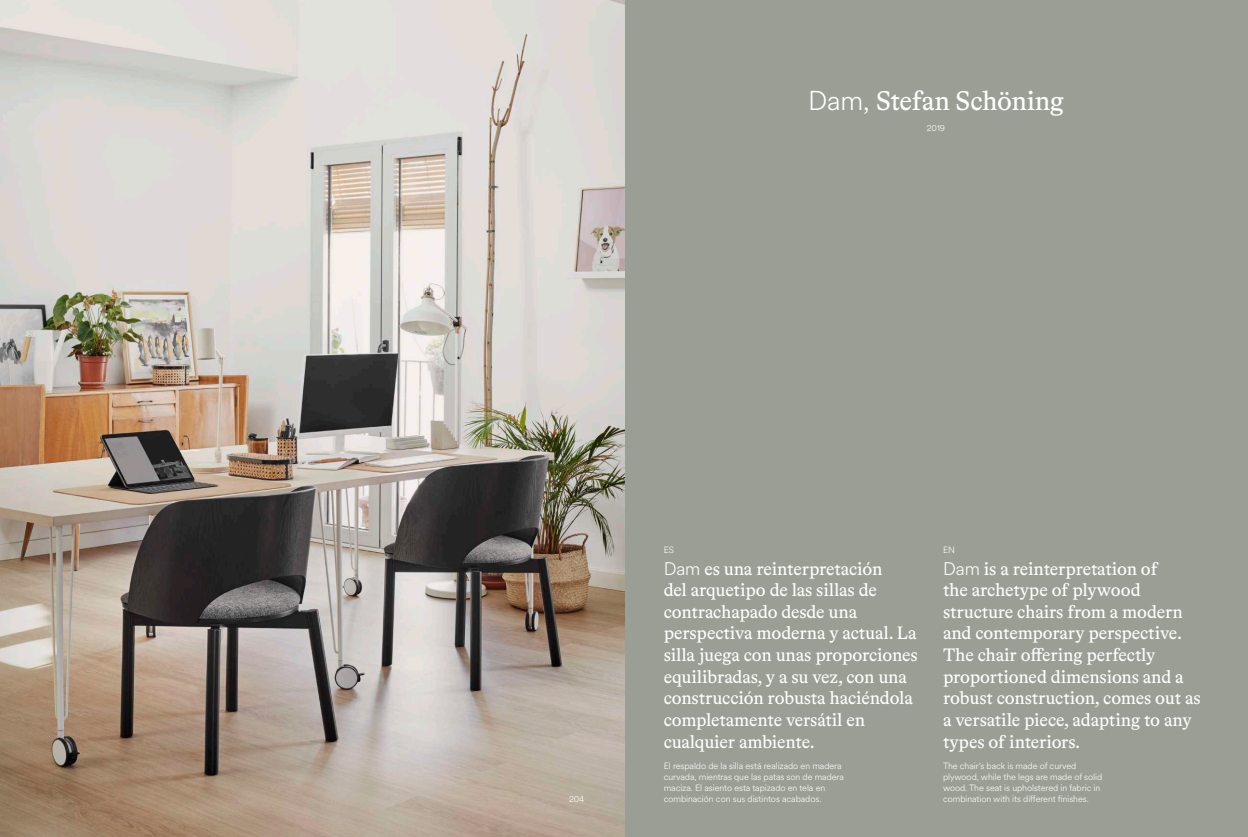
<style>
.page{position:relative;width:1248px;height:837px;background:#fff}
.page>*{position:absolute;margin:0;border:0;box-sizing:border-box;transform-origin:0 0}
.t1{font:27px "Bradford LL";letter-spacing:-.01em;color:#fff}
.t2{font:18px/21.6px "Bradford LL";letter-spacing:-.005em;color:#fff}
.t3{font:300 9px/10.8px "Circular XX";letter-spacing:-.005em;color:#fff}
.s1{font-family:"Circular XX";font-weight:300}
</style>
<div class="page">
<div style="left:624px;top:0;width:623px;height:836px;background:#9b9e95"></div>
<img style="left:0;top:0;width:624px;height:836px">
<h1 class="t1" style="left:808px;top:83px;width:257px"><span class="s1">Dam,</span> Stefan Schöning</h1>
<p class="t3" style="left:926px;top:122px;width:20px">2019</p>
<p class="t3" style="left:663px;top:543px;width:12px">ES</p>
<p class="t3" style="left:943px;top:543px;width:14px">EN</p>
<p class="t2" style="left:663px;top:556px;width:255px"><span class="s1">Dam</span> es una reinterpretación<br>del arquetipo de las sillas de contrachapado desde una perspectiva moderna y actual. La silla juega con unas proporciones equilibradas, y a su vez, con una construcción robusta haciéndola completamente versátil en cualquier ambiente.</p>
<p class="t2" style="left:943px;top:556px;width:259px"><span class="s1">Dam</span> is a reinterpretation of<br>the archetype of plywood structure chairs from a modern and contemporary perspective.<br>The chair offering perfectly proportioned dimensions and a robust construction, comes out as a versatile piece, adapting to any types of interiors.</p>
<p class="t3" style="left:663px;top:759px;width:182px">El respaldo de la silla está realizado en madera curvada, mientras que las patas son de madera maciza. El asiento esta tapizado en tela en combinación con sus distintos acabados.</p>
<p class="t3" style="left:943px;top:759px;width:161px">The chair’s back is made of curved plywood, while the legs are made of solid wood. The seat is upholstered in fabric in</p>
<p class="t3" style="left:569px;top:792px;width:17px">204</p>
<p class="t3" style="left:943px;top:792px;width:147px">combination with its different finishes.</p>
</div>
